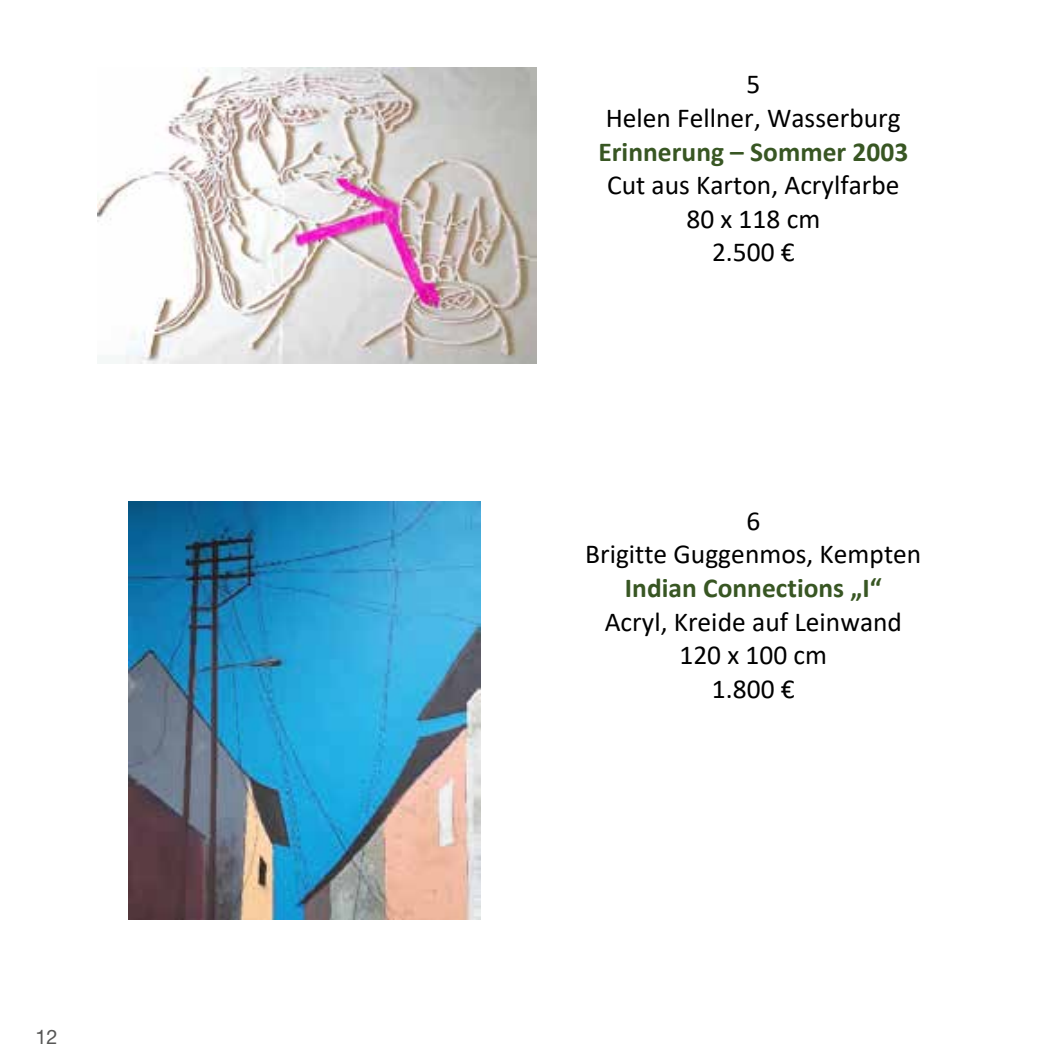
<style>
.page{position:relative;width:1063px;height:1063px;background:#fff}
.page>*{position:absolute;margin:0;border:0;box-sizing:border-box;transform-origin:0 0}
.t1{font:27.5px/33.5px "Calibri";color:#000;text-align:center}
.t2{font:700 27.5px "Calibri";color:#385623}
.t3{font:20px "Helvetica Neue";color:#575756}
</style>
<div class="page">
<img style="left:128px;top:501px;width:353px;height:419px">
<img style="left:98px;top:67px;width:439px;height:296px">
<p class="t3" style="left:35px;top:1025px;width:24px">12</p>
<p class="t1" style="left:606px;top:67px;width:296px">5<br>Helen Fellner, Wasserburg</p>
<p class="t2" style="left:598px;top:132px;width:311px">Erinnerung – Sommer 2003</p>
<p class="t1" style="left:607px;top:167px;width:294px">Cut aus Karton, Acrylfarbe<br>80 x 118 cm<br>2.500 €</p>
<p class="t1" style="left:585px;top:503px;width:338px">6<br>Brigitte Guggenmos, Kempten</p>
<p class="t2" style="left:625px;top:568px;width:258px">Indian Connections „I“</p>
<p class="t1" style="left:605px;top:604px;width:299px">Acryl, Kreide auf Leinwand<br>120 x 100 cm<br>1.800 €</p>
</div>
